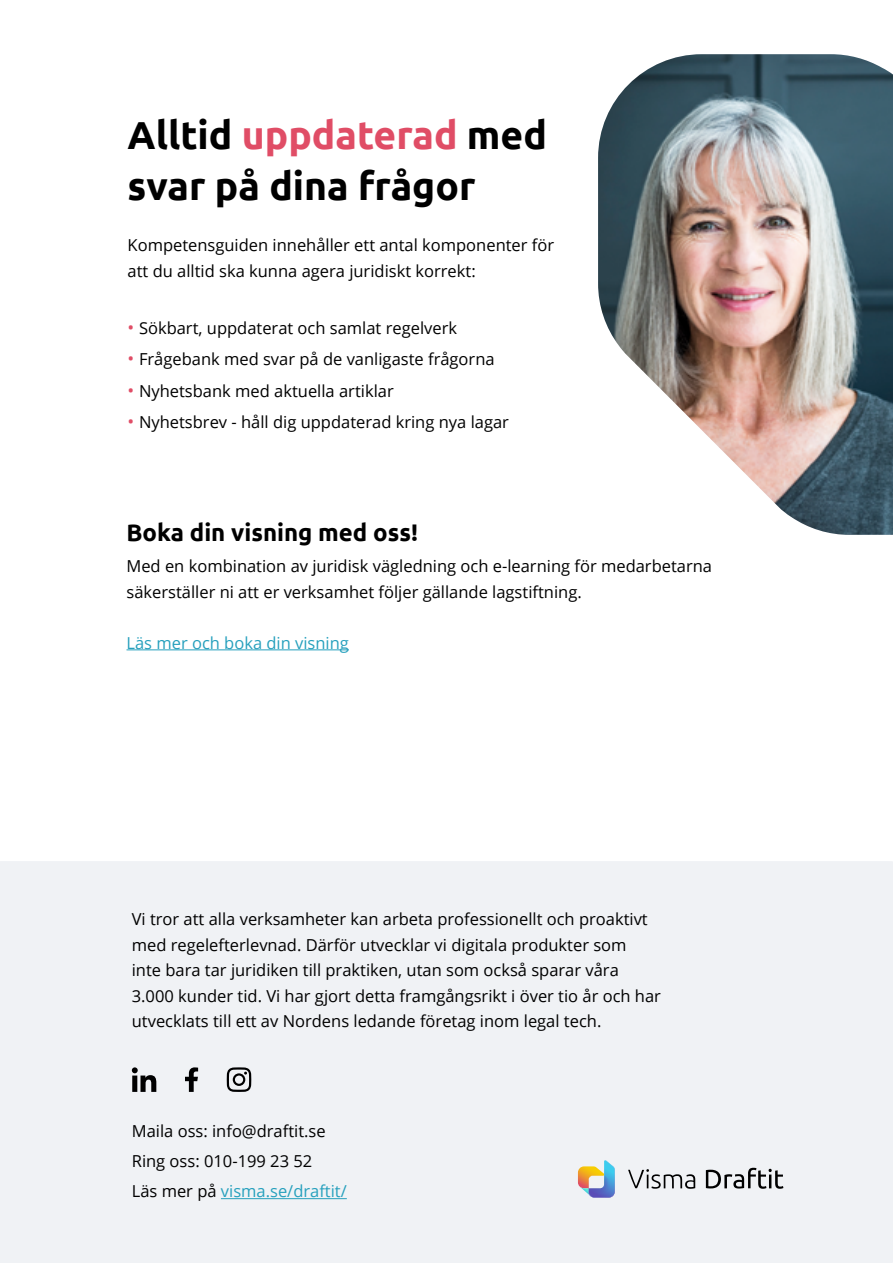
<style>
.page{position:relative;width:893px;height:1263px;background:#fff}
.page>*{position:absolute;margin:0;border:0;box-sizing:border-box;transform-origin:0 0}
.t1{font:700 39px/51px "Ubuntu";color:#000}
.t2{font:700 24px "Ubuntu";color:#000}
.t3{font:16.5px/25.5px "Open Sans";color:#000}
.t4{font:16.5px "Open Sans";color:#26a0bd}
.s1{color:#e04d66}
.s2{font-size:18px;color:#e04d66}
.s3{color:#26a0bd}
</style>
<div class="page">
<div style="left:0;top:861px;width:893px;height:402px;background:#f0f2f5"></div>
<svg style="left:628px;top:1169px;width:67px;height:20px"></svg>
<svg style="left:706px;top:1168px;width:77px;height:21px"></svg>
<svg style="left:578px;top:1160px;width:37px;height:38px"></svg>
<hr style="left:126px;top:649px;width:223px;height:1px;background:#26a0bd">
<hr style="left:221px;top:1198px;width:126px;height:1px;background:#26a0bd">
<svg style="left:185px;top:1067px;width:13px;height:25px"></svg>
<svg style="left:227px;top:1067px;width:24px;height:25px"></svg>
<svg style="left:132px;top:1067px;width:24px;height:25px"></svg>
<img style="left:598px;top:54px;width:295px;height:481px">
<h1 class="t1" style="left:128px;top:109px;width:421px">Alltid <span class="s1">uppdaterad</span> med svar på dina frågor</h1>
<p class="t3" style="left:128px;top:232px;width:428px">Kompetensguiden innehåller ett antal komponenter för att du alltid ska kunna agera juridiskt korrekt:</p>
<p class="t3" style="left:128px;top:315px;width:331px"><span class="s2">•</span> Sökbart, uppdaterat och samlat regelverk</p>
<p class="t3" style="left:128px;top:346px;width:369px"><span class="s2">•</span> Frågebank med svar på de vanligaste frågorna</p>
<p class="t3" style="left:128px;top:378px;width:268px"><span class="s2">•</span> Nyhetsbank med aktuella artiklar</p>
<p class="t3" style="left:128px;top:409px;width:383px"><span class="s2">•</span> Nyhetsbrev - håll dig uppdaterad kring nya lagar</p>
<h2 class="t2" style="left:126px;top:517px;width:293px">Boka din visning med oss!</h2>
<p class="t3" style="left:126px;top:553px;width:587px">Med en kombination av juridisk vägledning och e-learning för medarbetarna säkerställer ni att er verksamhet följer gällande lagstiftning.</p>
<p class="t4" style="left:126px;top:631px;width:224px">Läs mer och boka din visning</p>
<p class="t3" style="left:132px;top:906px;width:531px">Vi tror att alla verksamheter kan arbeta professionellt och proaktivt med regelefterlevnad. Därför utvecklar vi digitala produkter som<br>inte bara tar juridiken till praktiken, utan som också sparar våra 3.000 kunder tid. Vi har gjort detta framgångsrikt i över tio år och har utvecklats till ett av Nordens ledande företag inom legal tech.</p>
<p class="t3" style="left:132px;top:1116px;width:216px;line-height:30px">Maila oss: info@draftit.se<br>Ring oss: 010-199 23 52<br>Läs mer på <span class="s3">visma.se/draftit/</span></p>
</div>
